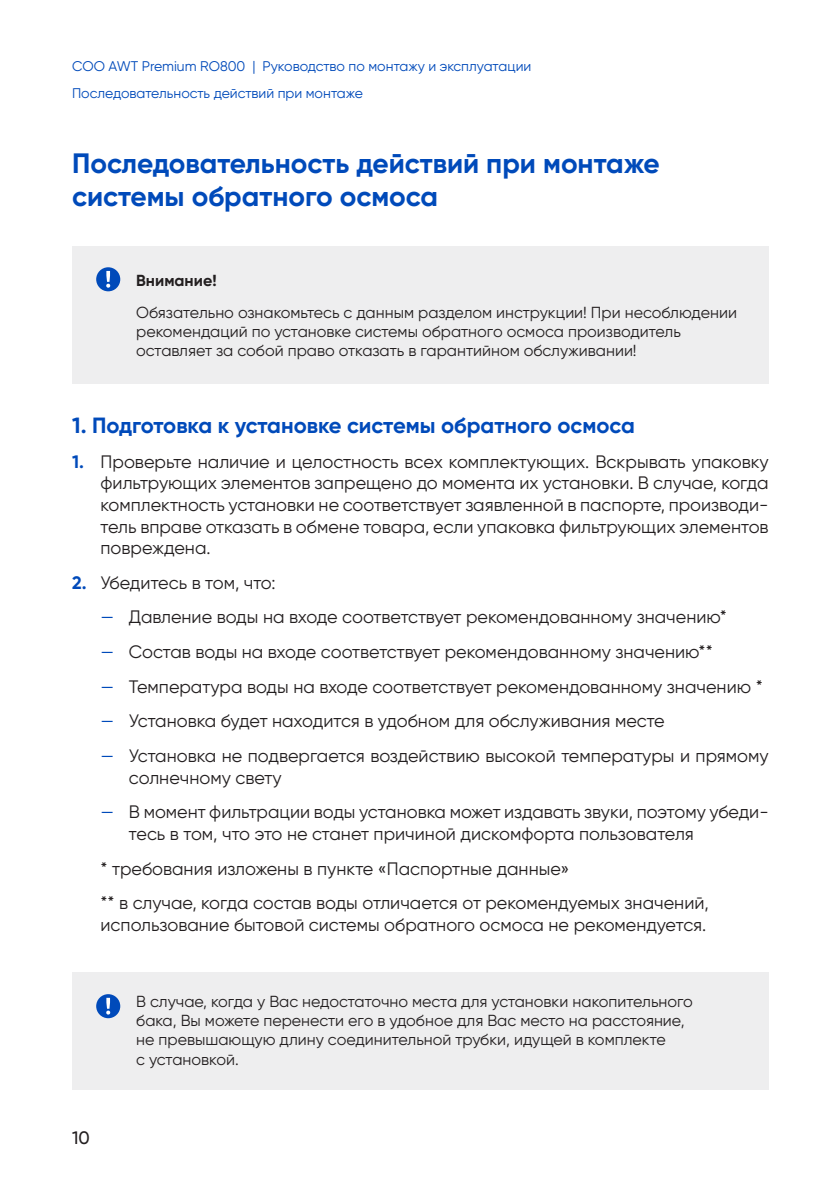
<style>
.page{position:relative;width:840px;height:1191px;background:#fff}
.page>*{position:absolute;margin:0;border:0;box-sizing:border-box;transform-origin:0 0}
.Осно_текст_по_формат{font:700 28px/33.6px "Gilroy";color:#004aba}
.Осно_текст_по_формат-2{font:700 22px "Gilroy";color:#004aba}
.Осно_текст_по_формат-3{font:18px/21.6px "Gilroy";color:#231f20}
.t1{font:500 18px "Gilroy";color:#231f20}
.Примечание{font:16px/19.2px "Gilroy";color:#231f20}
.Примечание-2{font:700 16px "Gilroy";color:#231f20}
.t2{font:14px "Gilroy";color:#004aba}
.s1{font-weight:700;color:#004aba}
.s2{color:#004aba}
</style>
<div class="page">
<div style="left:72px;top:246px;width:696px;height:137px;background:#eeeeef"></div>
<div style="left:72px;top:972px;width:696px;height:118px;background:#eeeeef"></div>
<div style="left:96px;top:267px;width:24px;height:24px;background:#004aba;border-radius:50%"></div>
<svg style="left:106px;top:271px;width:4px;height:17px"></svg>
<div style="left:96px;top:994px;width:24px;height:24px;background:#004aba;border-radius:50%"></div>
<svg style="left:106px;top:997px;width:4px;height:17px"></svg>
<p class="t2" style="left:72px;top:58px;width:460px">СОО AWT Premium RO800 | Руководство по монтажу и эксплуатации</p>
<p class="t2" style="left:72px;top:84px;width:292px">Последовательность действий при монтаже</p>
<p class="Осно_текст_по_формат" style="left:72px;top:146px;width:589px">Последовательность действий при монтаже системы обратного осмоса</p>
<p class="Примечание-2" style="left:136px;top:270px;width:82px">Внимание!</p>
<p class="Примечание" style="left:136px;top:303px;width:602px">Обязательно ознакомьтесь с данным разделом инструкции! При несоблюдении рекомендаций по установке системы обратного осмоса производитель оставляет за собой право отказать в гарантийном обслуживании!</p>
<p class="Осно_текст_по_формат-2" style="left:72px;top:411px;width:564px">1. Подготовка к установке системы обратного осмоса</p>
<p class="Осно_текст_по_формат-3" style="left:100px;top:450px;width:669px;text-align:justify;text-indent:-28px"><span class="s1">1.</span> Проверьте наличие и целостность всех комплектующих. Вскрывать упаковку фильтрующих элементов запрещено до момента их установки. В случае, когда комплектность установки не соответствует заявленной в паспорте, производи&shy;тель вправе отказать в обмене товара, если упаковка фильтрующих элементов повреждена.</p>
<p class="Осно_текст_по_формат-3" style="left:72px;top:571px;width:205px"><span class="s1">2.</span> Убедитесь в том, что:</p>
<p class="Осно_текст_по_формат-3" style="left:100px;top:606px;width:627px"><span class="s2">—</span> Давление воды на входе соответствует рекомендованному значению*</p>
<p class="Осно_текст_по_формат-3" style="left:100px;top:641px;width:613px"><span class="s2">—</span> Состав воды на входе соответствует рекомендованному значению**</p>
<p class="Осно_текст_по_формат-3" style="left:100px;top:675px;width:663px"><span class="s2">—</span> Температура воды на входе соответствует рекомендованному значению *</p>
<p class="Осно_текст_по_формат-3" style="left:100px;top:710px;width:565px"><span class="s2">—</span> Установка будет находится в удобном для обслуживания месте</p>
<p class="Осно_текст_по_формат-3" style="left:129px;top:745px;width:641px;text-indent:-28px"><span class="s2">—</span> Установка не подвергается воздействию высокой температуры и прямому солнечному свету</p>
<p class="Осно_текст_по_формат-3" style="left:129px;top:801px;width:641px;text-indent:-28px"><span class="s2">—</span> В момент фильтрации воды установка может издавать звуки, поэтому убеди&shy;тесь в том, что это не станет причиной дискомфорта пользователя</p>
<p class="Осно_текст_по_формат-3" style="left:100px;top:857px;width:470px">* требования изложены в пункте «Паспортные данные»</p>
<p class="Осно_текст_по_формат-3" style="left:100px;top:892px;width:609px">** в случае, когда состав воды отличается от рекомендуемых значений, использование бытовой системы обратного осмоса не рекомендуется.</p>
<p class="t1" style="left:72px;top:1126px;width:19px">10</p>
<p class="Примечание" style="left:136px;top:991px;width:558px">В случае, когда у Вас недостаточно места для установки накопительного бака, Вы можете перенести его в удобное для Вас место на расстояние, не превышающую длину соединительной трубки, идущей в комплекте<br>с установкой.</p>
</div>
